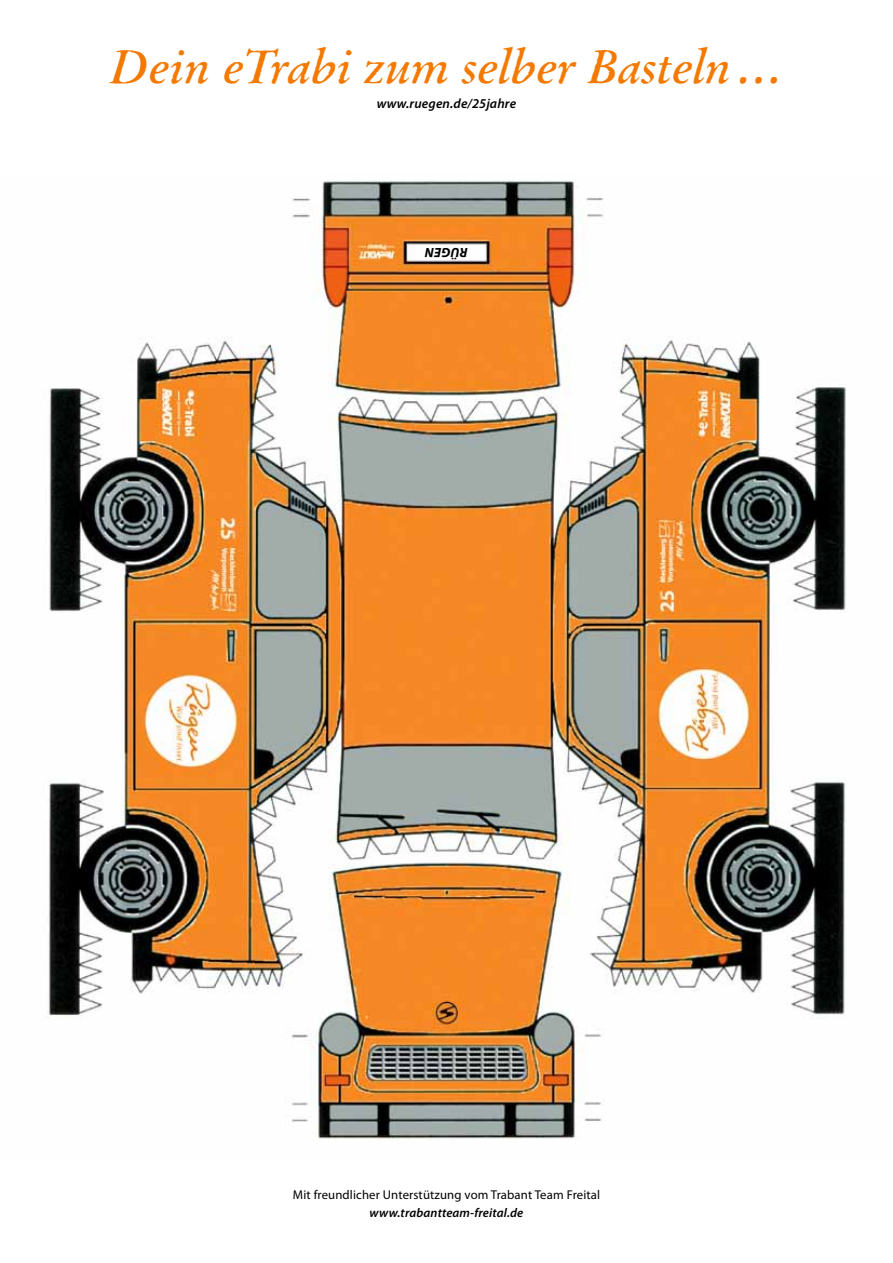
<style>
.page{position:relative;width:893px;height:1263px;background:#fff}
.page>*{position:absolute;margin:0;border:0;box-sizing:border-box;transform-origin:0 0}
.t1{font:italic 700 46.2px "Garamond Rough";color:#f37900}
.t2{font:italic 600 13.5px "Myriad Pro";letter-spacing:.01em;color:#000}
.t3{font:italic 700 13.5px "Myriad Pro";letter-spacing:.02em;color:#000}
.t4{font:12.75px "Myriad Pro";letter-spacing:.01em;color:#000}
.t5{font:italic 600 12.75px "Myriad Pro";letter-spacing:.01em;color:#000}
</style>
<div class="page">
<img style="left:47px;top:180px;width:799px;height:960px">
<h1 class="t1" style="left:110px;top:39px;width:674px">Dein eTrabi zum selber Basteln…</h1>
<p class="t2" style="left:377px;top:95px;width:141px">www.ruegen.de/25jahre</p>
<p class="t3" style="left:468px;top:261px;width:44px;rotate:-180deg">Rügen</p>
<p class="t4" style="left:293px;top:1186px;width:309px">Mit freundlicher Unterstützung vom Trabant Team Freital</p>
<p class="t5" style="left:370px;top:1204px;width:155px">www.trabantteam-freital.de</p>
</div>
